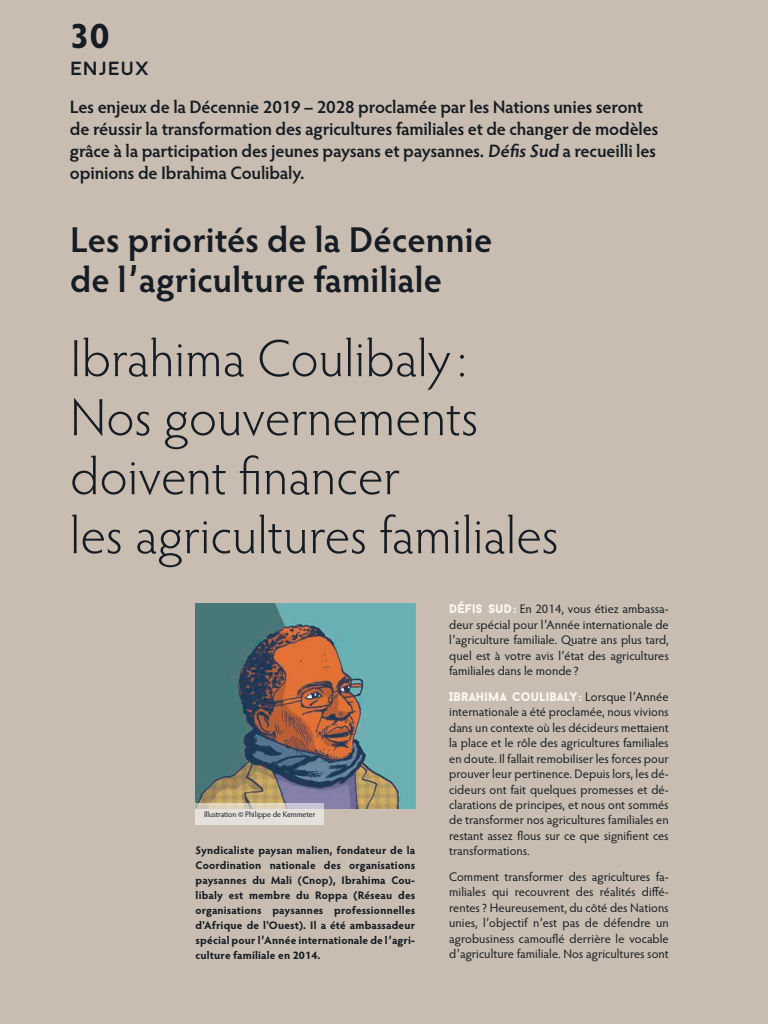
<style>
.page{position:relative;width:768px;height:1024px;background:#c8bdb0}
.page>*{position:absolute;margin:0;border:0;box-sizing:border-box;transform-origin:0 0}
.t1{font:300 52.5px/59px "Hypatia Sans Pro";letter-spacing:.005em;color:#161c24}
.t2{font:600 36px/40px "Hypatia Sans Pro";letter-spacing:.005em;color:#161c24}
.t3{font:700 36px "Hypatia Sans Pro";color:#161c24}
.t4{font:19px "Baron Neue";letter-spacing:.05em;color:#161c24;scale:1.05 1}
.t5{font:600 18px/22px "Hypatia Sans Pro";letter-spacing:-.01em;color:#161c24}
.t6{font:12.5px/15.5px "Hypatia Sans Pro";color:#161c24;text-align:justify}
.t7{font:900 12.5px "Baron Neue";letter-spacing:.005em;color:#fcf8f1}
.t8{font:700 11px/15px "Hypatia Sans Pro";letter-spacing:.015em;color:#161c24;text-align:justify}
.t9{font:8px "Hypatia Sans Pro";letter-spacing:-.01em;color:#161c24}
.s1{font-family:"Baron Neue";font-weight:900;color:#fcf8f1}
.s2{font-family:"Hypatia Sans Pro";font-weight:400;color:#161c24}
</style>
<div class="page">
<img style="left:195px;top:604px;width:221px;height:204px">
<svg style="left:196px;top:803px;width:128px;height:22px;background:#e1dbd3"></svg>
<h2 class="t3" style="left:70px;top:11px;width:41px">30</h2>
<h3 class="t4" style="left:70px;top:56px;width:76px">ENJEUX</h3>
<p class="t5" style="left:70px;top:95px;width:590px">Les enjeux de la Décennie 2019 – 2028 proclamée par les Nations unies seront de réussir la transformation des agricultures familiales et de changer de modèles grâce à la participation des jeunes paysans et paysannes. Défis Sud a recueilli les opinions de Ibrahima Coulibaly.</p>
<h2 class="t2" style="left:70px;top:218px;width:424px">Les priorités de la Décennie de l’agriculture familiale</h2>
<h1 class="t1" style="left:70px;top:328px;width:490px">Ibrahima Coulibaly :<br>Nos gouvernements doivent financer<br>les agricultures familiales</h1>
<p class="t9" style="left:204px;top:809px;width:113px">Illustration © Philippe de Kemmeter</p>
<p class="t8" style="left:196px;top:842px;width:221px">Syndicaliste paysan malien, fondateur de la Coordination nationale des organisations paysannes du Mali (Cnop), Ibrahima Cou&shy;libaly est membre du Roppa (Réseau des organisations paysannes professionnelles d'Afrique de l'Ouest). Il a été ambassadeur spécial pour l’Année internationale de l’agri&shy;culture familiale en 2014.</p>
<p class="t6" style="left:449px;top:601px;width:221px"><span class="s1">DÉFIS SUD:</span> En 2014, vous étiez ambassa&shy;deur spécial pour l’Année internationale de l’agriculture familiale. Quatre ans plus tard, quel est à votre avis l’état des agricultures familiales dans le monde ?</p>
<p class="t7" style="left:449px;top:688px;width:221px">IBRAHIMA COULIBALY: <span class="s2">Lorsque l’Année</span></p>
<p class="t6" style="left:449px;top:704px;width:221px">internationale a été proclamée, nous vivions dans un contexte où les décideurs mettaient la place et le rôle des agricultures familiales en doute. Il fallait remobiliser les forces pour prouver leur pertinence. Depuis lors, les dé&shy;cideurs ont fait quelques promesses et dé&shy;clarations de principes, et nous ont sommés de transformer nos agricultures familiales en restant assez flous sur ce que signifient ces transformations.</p>
<p class="t6" style="left:449px;top:869px;width:221px">Comment transformer des agricultures fa&shy;miliales qui recouvrent des réalités diffé&shy;rentes ? Heureusement, du côté des Nations unies, l’objectif n’est pas de défendre un agrobusiness camouflé derrière le vocable d’agriculture familiale. Nos agricultures sont</p>
</div>
